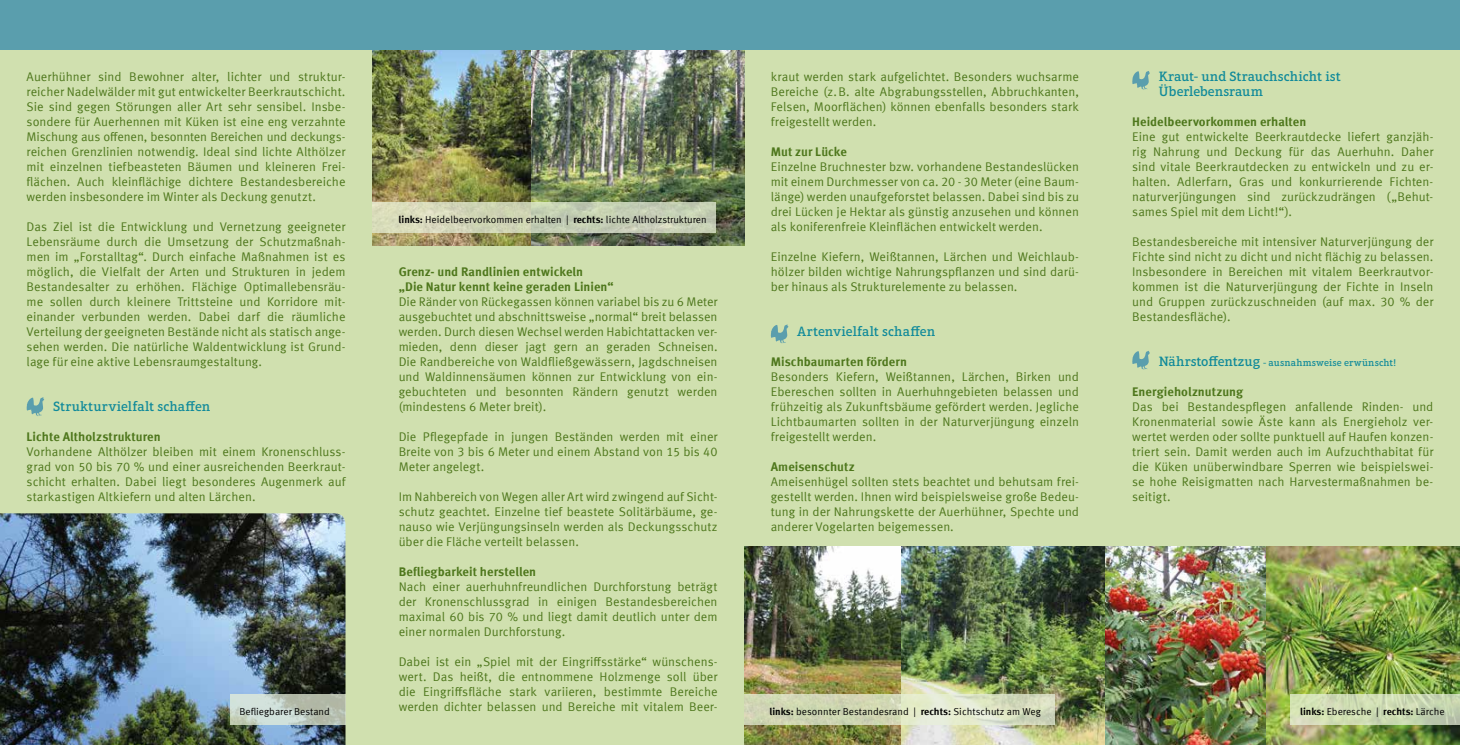
<style>
.page{position:relative;width:1460px;height:745px;background:#fff}
.page>*{position:absolute;margin:0;border:0;box-sizing:border-box;transform-origin:0 0}
.t1{font:500 13.75px/15px "Aptifer Slab LT Pro";color:#108a9a}
.t2{font:12.5px/15px "Meta Offc Norm";color:#4e771c;text-align:justify}
.t3{font:700 12.5px/15px "Meta Offc";color:#4e771c}
.t4{font:10px "Meta Offc Norm";color:#000}
.t5{font:500 10px "Aptifer Slab LT Pro";letter-spacing:.015em;color:#108a9a}
.s1{font-size:13.75px}
.s2{font-family:"Meta Offc";font-weight:700}
</style>
<div class="page">
<div style="left:0;top:0;width:1460px;height:744px;background:#d0e0af"></div>
<img style="left:372px;top:49px;width:372px;height:196px">
<svg style="left:27px;top:397px;width:17px;height:19px"></svg>
<svg style="left:771px;top:324px;width:17px;height:19px"></svg>
<svg style="left:1132px;top:71px;width:18px;height:19px"></svg>
<svg style="left:1132px;top:351px;width:18px;height:19px"></svg>
<img style="left:0;top:513px;width:345px;height:231px">
<img style="left:744px;top:546px;width:716px;height:198px">
<svg style="left:1291px;top:694px;width:169px;height:30px"></svg>
<svg style="left:372px;top:202px;width:344px;height:30px;fill:#cbd2b5"></svg>
<svg style="left:230px;top:694px;width:115px;height:30px;background:#c1cdc1"></svg>
<div style="left:0;top:0;width:1460px;height:49px;background:#5a9ead"></div>
<svg style="left:744px;top:694px;width:311px;height:30px"></svg>
<p class="t1" style="left:1159px;top:68px;width:184px">Kraut- und Strauchschicht ist<br>Überlebensraum</p>
<p class="t3" style="left:1132px;top:114px;width:176px">Heidelbeervorkommen erhalten</p>
<p class="t2" style="left:1132px;top:129px;width:303px">Eine gut entwickelte Beerkrautdecke liefert ganzjäh&shy;rig Nahrung und Deckung für das Auerhuhn. Daher sind vitale Beerkrautdecken zu entwickeln und zu er&shy;halten. Adlerfarn, Gras und konkurrierende Fichten&shy;naturverjüngungen sind zurückzudrängen („Behut&shy;sames Spiel mit dem Licht!“).</p>
<p class="t2" style="left:1132px;top:234px;width:303px">Bestandesbereiche mit intensiver Naturverjüngung der Fichte sind nicht zu dicht und nicht flächig zu belassen.<br>Insbesondere in Bereichen mit vitalem Beerkrautvor&shy;kommen ist die Naturverjüngung der Fichte in Inseln und Gruppen zurückzuschneiden (auf max. 30 % der Bestandesfläche).</p>
<p class="t5" style="left:1159px;top:356px;width:239px"><span class="s1">Nährstoffentzug</span> - ausnahmsweise erwünscht!</p>
<p class="t3" style="left:1132px;top:384px;width:112px">Energieholznutzung</p>
<p class="t2" style="left:1132px;top:399px;width:303px">Das bei Bestandespflegen anfallende Rinden- und Kronenmaterial sowie Äste kann als Energieholz ver&shy;wertet werden oder sollte punktuell auf Haufen konzen&shy;triert sein. Damit werden auch im Aufzuchthabitat für die Küken unüberwindbare Sperren wie beispielswei&shy;se hohe Reisigmatten nach Harvestermaßnahmen be&shy;seitigt.</p>
<p class="t2" style="left:27px;top:69px;width:320px">Auerhühner sind Bewohner alter, lichter und struktur&shy;reicher Nadelwälder mit gut entwickelter Beerkrautschicht.<br>Sie sind gegen Störungen aller Art sehr sensibel. Insbe&shy;sondere für Auerhennen mit Küken ist eine eng verzahnte Mischung aus offenen, besonnten Bereichen und deckungs&shy;reichen Grenzlinien notwendig. Ideal sind lichte Althölzer mit einzelnen tiefbeasteten Bäumen und kleineren Frei&shy;flächen. Auch kleinflächige dichtere Bestandesbereiche werden insbesondere im Winter als Deckung genutzt.</p>
<p class="t2" style="left:27px;top:219px;width:320px">Das Ziel ist die Entwicklung und Vernetzung geeigneter Lebensräume durch die Umsetzung der Schutzmaßnah&shy;men im „Forstalltag“. Durch einfache Maßnahmen ist es möglich, die Vielfalt der Arten und Strukturen in jedem Bestandesalter zu erhöhen. Flächige Optimallebensräu&shy;me sollen durch kleinere Trittsteine und Korridore mit&shy;einander verbunden werden. Dabei darf die räumliche Verteilung der geeigneten Bestände nicht als statisch ange&shy;sehen werden. Die natürliche Waldentwicklung ist Grund&shy;lage für eine aktive Lebensraumgestaltung.</p>
<p class="t1" style="left:53px;top:398px;width:159px">Strukturvielfalt schaffen</p>
<p class="t3" style="left:27px;top:429px;width:136px">Lichte Altholzstrukturen</p>
<p class="t2" style="left:27px;top:444px;width:320px">Vorhandene Althölzer bleiben mit einem Kronenschluss&shy;grad von 50 bis 70 % und einer ausreichenden Beerkraut&shy;schicht erhalten. Dabei liegt besonderes Augenmerk auf starkastigen Altkiefern und alten Lärchen.</p>
<p class="t2" style="left:771px;top:69px;width:310px">kraut werden stark aufgelichtet. Besonders wuchsarme Bereiche (z.B. alte Abgrabungsstellen, Abbruchkanten, Felsen, Moorflächen) können ebenfalls besonders stark freigestellt werden.</p>
<p class="t3" style="left:771px;top:144px;width:78px">Mut zur Lücke</p>
<p class="t2" style="left:771px;top:159px;width:310px">Einzelne Bruchnester bzw. vorhandene Bestandeslücken mit einem Durchmesser von ca. 20 - 30 Meter (eine Baum&shy;länge) werden unaufgeforstet belassen. Dabei sind bis zu drei Lücken je Hektar als günstig anzusehen und können als koniferenfreie Kleinflächen entwickelt werden.</p>
<p class="t2" style="left:771px;top:249px;width:310px">Einzelne Kiefern, Weißtannen, Lärchen und Weichlaub&shy;hölzer bilden wichtige Nahrungspflanzen und sind darü&shy;ber hinaus als Strukturelemente zu belassen.</p>
<p class="t1" style="left:797px;top:323px;width:139px">Artenvielfalt schaffen</p>
<p class="t3" style="left:771px;top:354px;width:138px">Mischbaumarten fördern</p>
<p class="t2" style="left:771px;top:369px;width:310px">Besonders Kiefern, Weißtannen, Lärchen, Birken und Ebereschen sollten in Auerhuhngebieten belassen und frühzeitig als Zukunftsbäume gefördert werden. Jegliche Lichtbaumarten sollten in der Naturverjüngung einzeln freigestellt werden.</p>
<p class="t3" style="left:771px;top:459px;width:86px">Ameisenschutz</p>
<p class="t2" style="left:771px;top:474px;width:310px">Ameisenhügel sollten stets beachtet und behutsam frei&shy;gestellt werden. Ihnen wird beispielsweise große Bedeu&shy;tung in der Nahrungskette der Auerhühner, Spechte und anderer Vogelarten beigemessen.</p>
<p class="t4" style="left:399px;top:213px;width:309px"><span class="s2">links:</span> Heidelbeervorkommen erhalten | <span class="s2">rechts:</span> lichte Altholzstrukturen</p>
<p class="t3" style="left:399px;top:264px;width:216px">Grenz- und Randlinien entwickeln<br>„Die Natur kennt keine geraden Linien“</p>
<p class="t2" style="left:399px;top:294px;width:320px">Die Ränder von Rückegassen können variabel bis zu 6 Meter ausgebuchtet und abschnittsweise „normal“ breit belassen werden. Durch diesen Wechsel werden Habichtattacken ver&shy;mieden, denn dieser jagt gern an geraden Schneisen.<br>Die Randbereiche von Waldfließgewässern, Jagdschneisen und Waldinnensäumen können zur Entwicklung von ein&shy;gebuchteten und besonnten Rändern genutzt werden (mindestens 6 Meter breit).</p>
<p class="t2" style="left:399px;top:429px;width:320px">Die Pflegepfade in jungen Beständen werden mit einer Breite von 3 bis 6 Meter und einem Abstand von 15 bis 40<br>Meter angelegt.</p>
<p class="t2" style="left:399px;top:489px;width:320px">Im Nahbereich von Wegen aller Art wird zwingend auf Sicht&shy;schutz geachtet. Einzelne tief beastete Solitärbäume, ge&shy;nauso wie Verjüngungsinseln werden als Deckungsschutz über die Fläche verteilt belassen.</p>
<p class="t3" style="left:399px;top:564px;width:139px">Befliegbarkeit herstellen</p>
<p class="t2" style="left:399px;top:579px;width:320px">Nach einer auerhuhnfreundlichen Durchforstung beträgt der Kronenschlussgrad in einigen Bestandesbereichen maximal 60 bis 70 % und liegt damit deutlich unter dem einer normalen Durchforstung.</p>
<p class="t2" style="left:399px;top:654px;width:320px">Dabei ist ein „Spiel mit der Eingriffsstärke“ wünschens&shy;wert. Das heißt, die entnommene Holzmenge soll über die Eingriffsfläche stark variieren, bestimmte Bereiche werden dichter belassen und Bereiche mit vitalem Beer-</p>
<p class="t4" style="left:239px;top:704px;width:92px">Befliegbarer Bestand</p>
<p class="t4" style="left:769px;top:704px;width:273px"><span class="s2">links:</span> besonnter Bestandesrand | <span class="s2">rechts:</span> Sichtschutz am Weg</p>
<p class="t4" style="left:1300px;top:704px;width:146px"><span class="s2">links:</span> Eberesche | <span class="s2">rechts:</span> Lärche</p>
</div>
